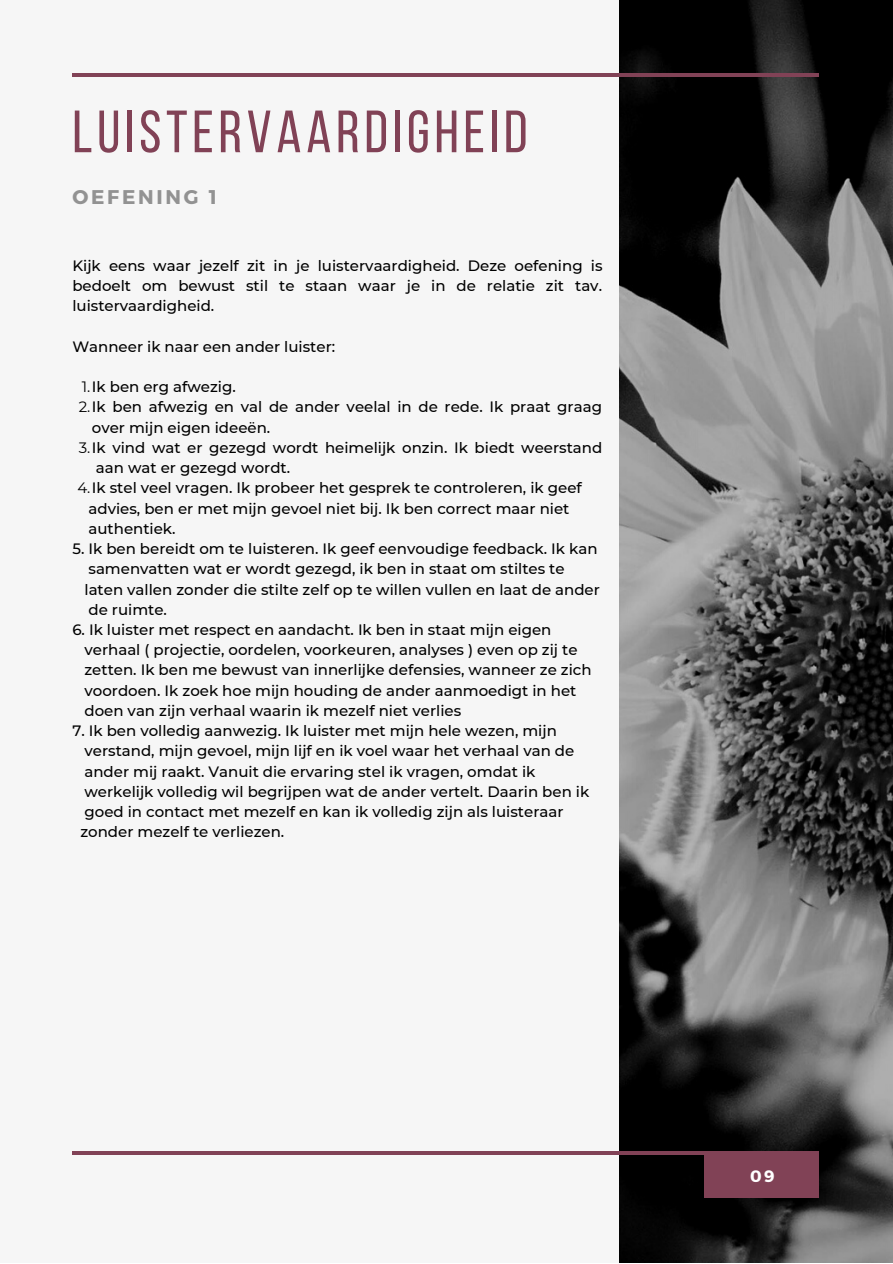
<style>
.page{position:relative;width:893px;height:1264px;background:#fff}
.page>*{position:absolute;margin:0;border:0;box-sizing:border-box;transform-origin:0 0}
.t1{font:59.55px "Bebas Neue";letter-spacing:.08em;color:#814256}
.t2{font:700 19.8px "Montserrat";letter-spacing:.14em;color:#929292}
.t3{font:700 16.5px "Montserrat";color:#fff}
.t4{font:500 15px/20.2px "Montserrat";color:#000}
.s1{font-weight:400}
</style>
<div class="page">
<div style="left:0;top:0;width:892px;height:1262px;background:#f6f6f6"></div>
<img style="left:619px;top:0;width:273px;height:1262px">
<hr style="left:72px;top:73px;width:747px;height:4px;background:#814256">
<div style="left:704px;top:1151px;width:114px;height:46px;background:#814256"></div>
<hr style="left:72px;top:1151px;width:747px;height:3px;background:#814256">
<p class="t1" style="left:72px;top:107px;width:456px">LUISTERVAARDIGHEID</p>
<p class="t2" style="left:72px;top:184px;width:146px">OEFENING 1</p>
<p class="t4" style="left:72px;top:255px;width:531px;text-align:justify">Kijk eens waar jezelf zit in je luistervaardigheid. Deze oefening is bedoelt om bewust stil te staan waar je in de relatie zit tav. luistervaardigheid.</p>
<p class="t4" style="left:72px;top:336px;width:264px">Wanneer ik naar een ander luister:</p>
<p class="t4" style="left:82px;top:376px;width:155px"><span class="s1">1.</span>Ik ben erg afwezig.</p>
<p class="t4" style="left:92px;top:397px;width:511px;text-indent:-13px"><span class="s1">2.</span>Ik ben afwezig en val de ander veelal in de rede. Ik praat graag over mijn eigen ideeën.</p>
<p class="t4" style="left:96px;top:437px;width:508px;text-indent:-17px"><span class="s1">3.</span>Ik vind wat er gezegd wordt heimelijk onzin. Ik biedt weerstand aan wat er gezegd wordt.</p>
<p class="t4" style="left:77px;top:478px;width:506px"><span class="s1">4.</span>Ik stel veel vragen. Ik probeer het gesprek te controleren, ik geef</p>
<p class="t4" style="left:88px;top:498px;width:482px">advies, ben er met mijn gevoel niet bij. Ik ben correct maar niet</p>
<p class="t4" style="left:88px;top:518px;width:89px">authentiek.</p>
<p class="t4" style="left:72px;top:538px;width:526px">5. Ik ben bereidt om te luisteren. Ik geef eenvoudige feedback. Ik kan</p>
<p class="t4" style="left:88px;top:558px;width:477px">samenvatten wat er wordt gezegd, ik ben in staat om stiltes te</p>
<p class="t4" style="left:84px;top:579px;width:517px">laten vallen zonder die stilte zelf op te willen vullen en laat de ander</p>
<p class="t4" style="left:88px;top:599px;width:80px">de ruimte.</p>
<p class="t4" style="left:72px;top:619px;width:480px">6. Ik luister met respect en aandacht. Ik ben in staat mijn eigen</p>
<p class="t4" style="left:84px;top:639px;width:494px">verhaal ( projectie, oordelen, voorkeuren, analyses ) even op zij te</p>
<p class="t4" style="left:84px;top:660px;width:508px">zetten. Ik ben me bewust van innerlijke defensies, wanneer ze zich</p>
<p class="t4" style="left:84px;top:680px;width:493px">voordoen. Ik zoek hoe mijn houding de ander aanmoedigt in het</p>
<p class="t4" style="left:84px;top:700px;width:378px">doen van zijn verhaal waarin ik mezelf niet verlies</p>
<p class="t4" style="left:72px;top:720px;width:486px">7. Ik ben volledig aanwezig. Ik luister met mijn hele wezen, mijn</p>
<p class="t4" style="left:84px;top:741px;width:491px">verstand, mijn gevoel, mijn lijf en ik voel waar het verhaal van de</p>
<p class="t4" style="left:84px;top:761px;width:452px">ander mij raakt. Vanuit die ervaring stel ik vragen, omdat ik</p>
<p class="t4" style="left:84px;top:781px;width:506px">werkelijk volledig wil begrijpen wat de ander vertelt. Daarin ben ik</p>
<p class="t4" style="left:84px;top:801px;width:480px">goed in contact met mezelf en kan ik volledig zijn als luisteraar</p>
<p class="t4" style="left:80px;top:822px;width:205px">zonder mezelf te verliezen.</p>
<p class="t3" style="left:750px;top:1165px;width:26px">09</p>
</div>
